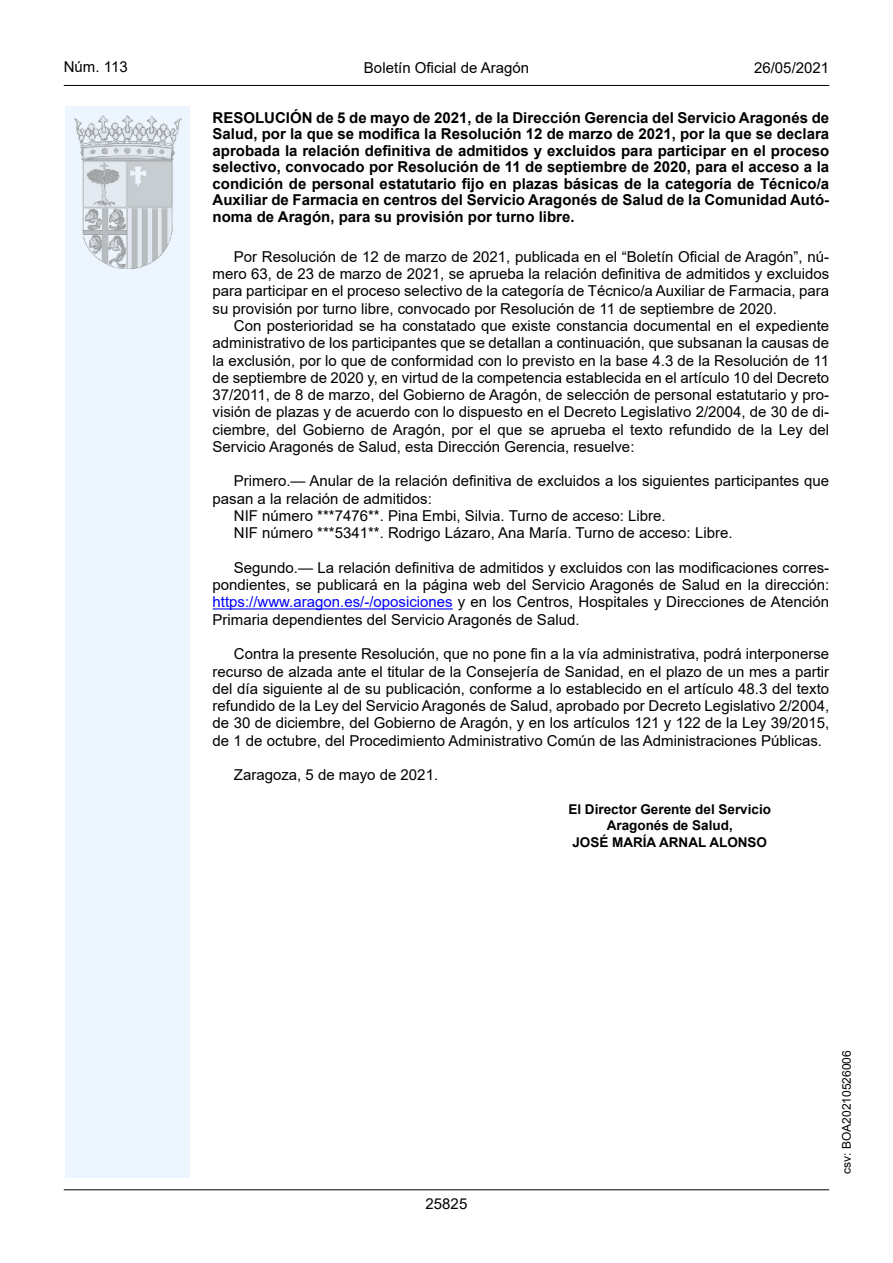
<style>
.page{position:relative;width:893px;height:1263px;background:#fff}
.page>*{position:absolute;margin:0;border:0;box-sizing:border-box;transform-origin:0 0}
.inicio_de_parrafo{font:15px/17.2px "Arial";color:#000;text-align:justify}
.Titulo_text{font:700 15px/16.5px "Arial";color:#000;text-align:justify}
.estilo_head-c{font:15px "Arial";color:#000}
.estilo_head-d{font:15px "Arial MT2";color:#000}
.estilo_head-i{font:15px "Arial MT2";color:#000}
.numero_pagina{font:15px "Arial MT2";color:#000}
.firma_der{font:13.5px "Arial Bold MT2";color:#000}
.firma_der-2{font:700 13.5px "Arial";color:#000}
.estilo_head-i-2{font:12px "Arial MT2";color:#000}
.s1{font-family:"Arial Bold MT2";font-weight:400}
.s2{color:#0000fa}
</style>
<div class="page">
<div style="left:65px;top:106px;width:125px;height:1072px;background:#edf6fe"></div>
<img style="left:75px;top:115px;width:106px;height:153px">
<hr style="left:64px;top:85px;width:765px;height:1px;background:#000">
<hr style="left:64px;top:1189px;width:765px;height:1px;background:#000">
<hr style="left:213px;top:608px;width:240px;height:1px;background:#0000fa">
<p class="estilo_head-i" style="left:64px;top:57px;width:65px">Núm. 113</p>
<p class="estilo_head-c" style="left:364px;top:57px;width:167px">Boletín Oficial de Aragón</p>
<p class="estilo_head-d" style="left:754px;top:57px;width:77px">26/05/2021</p>
<p class="Titulo_text" style="left:213px;top:110px;width:618px"><span class="s1">RESOLUCIÓN de 5 de mayo de 2021, de la Dirección Gerencia del Servicio Aragonés de </span>Salud, por la que se modifica la Resolución 12 de marzo de 2021, por la que se declara aprobada la relación definitiva de admitidos y excluidos para participar en el proceso selectivo, convocado por Resolución de 11 de septiembre de 2020, para el acceso a la condición de personal estatutario fijo en plazas básicas de la categoría de Técnico/a Auxiliar de Farmacia en centros del Servicio Aragonés de Salud de la Comunidad Autó&shy;noma de Aragón, para su provisión por turno libre.</p>
<p class="inicio_de_parrafo" style="left:213px;top:248px;width:618px;text-indent:21px">Por Resolución de 12 de marzo de 2021, publicada en el “Boletín Oficial de Aragón”, nú&shy;mero 63, de 23 de marzo de 2021, se aprueba la relación definitiva de admitidos y excluidos para participar en el proceso selectivo de la categoría de Técnico/a Auxiliar de Farmacia, para su provisión por turno libre, convocado por Resolución de 11 de septiembre de 2020.</p>
<p class="inicio_de_parrafo" style="left:213px;top:317px;width:618px;text-indent:21px">Con posterioridad se ha constatado que existe constancia documental en el expediente administrativo de los participantes que se detallan a continuación, que subsanan la causas de la exclusión, por lo que de conformidad con lo previsto en la base 4.3 de la Resolución de 11 de septiembre de 2020 y, en virtud de la competencia establecida en el artículo 10 del Decreto 37/2011, de 8 de marzo, del Gobierno de Aragón, de selección de personal estatutario y pro&shy;visión de plazas y de acuerdo con lo dispuesto en el Decreto Legislativo 2/2004, de 30 de di&shy;ciembre, del Gobierno de Aragón, por el que se aprueba el texto refundido de la Ley del Servicio Aragonés de Salud, esta Dirección Gerencia, resuelve:</p>
<p class="inicio_de_parrafo" style="left:213px;top:472px;width:618px;text-indent:21px">Primero.— Anular de la relación definitiva de excluidos a los siguientes participantes que pasan a la relación de admitidos:</p>
<p class="inicio_de_parrafo" style="left:234px;top:507px;width:433px">NIF número ***7476**. Pina Embi, Silvia. Turno de acceso: Libre.</p>
<p class="inicio_de_parrafo" style="left:234px;top:524px;width:500px">NIF número ***5341**. Rodrigo Lázaro, Ana María. Turno de acceso: Libre.</p>
<p class="inicio_de_parrafo" style="left:213px;top:559px;width:618px;text-indent:21px">Segundo.— La relación definitiva de admitidos y excluidos con las modificaciones corres&shy;pondientes, se publicará en la página web del Servicio Aragonés de Salud en la dirección: <span class="s2">https://www.aragon.es/-/oposiciones</span> y en los Centros, Hospitales y Direcciones de Atención Primaria dependientes del Servicio Aragonés de Salud.</p>
<p class="inicio_de_parrafo" style="left:213px;top:645px;width:618px;text-indent:21px">Contra la presente Resolución, que no pone fin a la vía administrativa, podrá interponerse recurso de alzada ante el titular de la Consejería de Sanidad, en el plazo de un mes a partir del día siguiente al de su publicación, conforme a lo establecido en el artículo 48.3 del texto refundido de la Ley del Servicio Aragonés de Salud, aprobado por Decreto Legislativo 2/2004, de 30 de diciembre, del Gobierno de Aragón, y en los artículos 121 y 122 de la Ley 39/2015, de 1 de octubre, del Procedimiento Administrativo Común de las Administraciones Públicas.</p>
<p class="inicio_de_parrafo" style="left:234px;top:766px;width:206px">Zaragoza, 5 de mayo de 2021.</p>
<p class="firma_der-2" style="left:568px;top:800px;width:204px">El Director Gerente del Servicio</p>
<p class="firma_der" style="left:607px;top:816px;width:128px">Aragonés de Salud,</p>
<p class="firma_der" style="left:572px;top:833px;width:196px">JOSÉ MARÍA ARNAL ALONSO</p>
<p class="numero_pagina" style="left:426px;top:1193px;width:43px">25825</p>
<p class="estilo_head-i-2" style="left:838px;top:1174px;width:125px;rotate:-90deg">csv: BOA20210526006</p>
</div>
